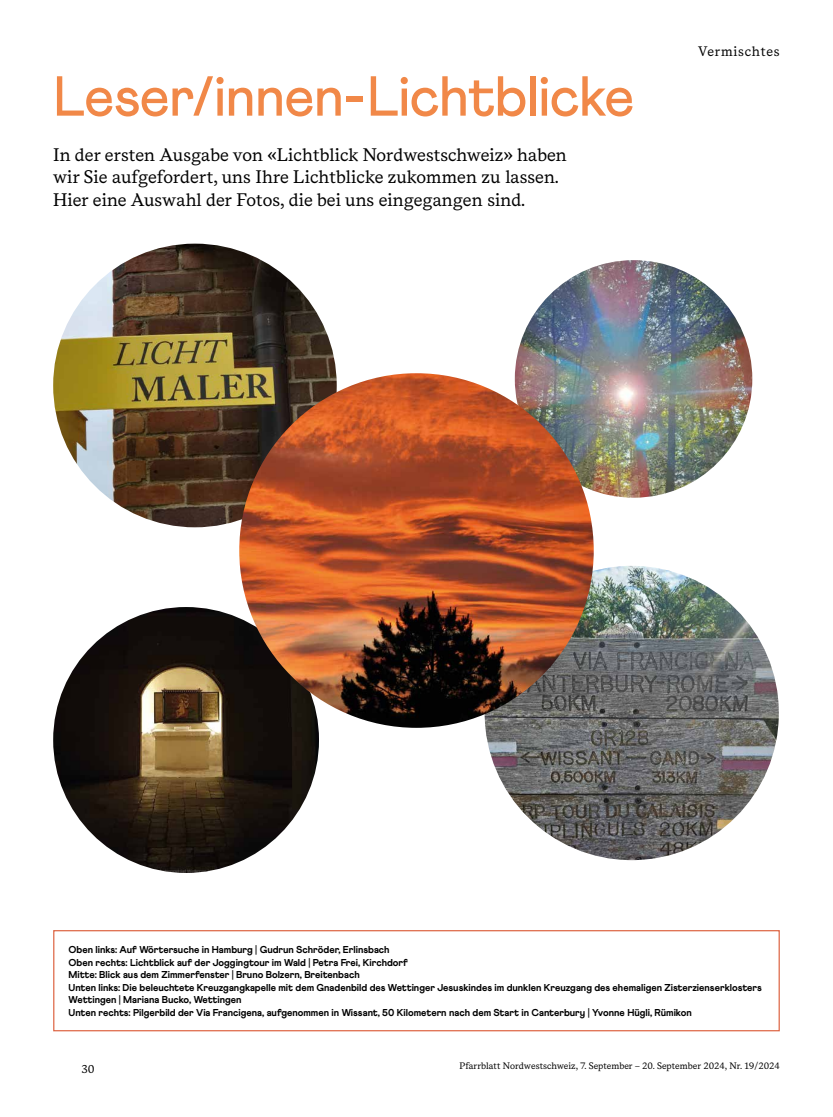
<style>
.page{position:relative;width:833px;height:1117px;background:#fff}
.page>*{position:absolute;margin:0;border:0;box-sizing:border-box;transform-origin:0 0}
.t1{font:500 56.25px "Athletics";letter-spacing:-.01em;color:#f18848}
.t2{font:18.12px/22.5px "Messina Serif";color:#000}
.t3{font:13.75px "Messina Serif";letter-spacing:.05em;color:#000}
.t4{font:11.5px "Messina Serif";color:#000}
.t5{font:800 10px/12.5px "Athletics";color:#000}
.t6{font:9.38px "Messina Serif";color:#000}
</style>
<div class="page">
<img style="left:484px;top:565px;width:295px;height:294px;border-radius:147px">
<img style="left:515px;top:260px;width:237px;height:237px;border-radius:119px">
<img style="left:53px;top:243px;width:284px;height:284px;border-radius:142px">
<img style="left:53px;top:607px;width:266px;height:265px;border-radius:133px">
<img style="left:239px;top:373px;width:355px;height:354px;border-radius:177px">
<div style="left:53px;top:929px;width:727px;height:102px;border:1px solid #de6847"></div>
<h1 class="t1" style="left:53px;top:63px;width:583px">Leser/innen-Lichtblicke</h1>
<h2 class="t2" style="left:53px;top:143px;width:515px">In der ersten Ausgabe von «Lichtblick Nordwestschweiz» haben wir Sie aufgefordert, uns Ihre Lichtblicke zukommen zu lassen.<br>Hier eine Auswahl der Fotos, die bei uns eingegangen sind.</h2>
<h3 class="t3" style="left:698px;top:41px;width:83px">Vermischtes</h3>
<p class="t5" style="left:69px;top:943px;width:694px">Oben links: Auf Wörtersuche in Hamburg | Gudrun Schröder, Erlinsbach<br>Oben rechts: Lichtblick auf der Joggingtour im Wald | Petra Frei, Kirchdorf<br>Mitte: Blick aus dem Zimmerfenster | Bruno Bolzern, Breitenbach<br>Unten links: Die beleuchtete Kreuzgangkapelle mit dem Gnadenbild des Wettinger Jesuskindes im dunklen Kreuzgang des ehemaligen Zisterzienserklosters Wettingen | Mariana Bucko, Wettingen<br>Unten rechts: Pilgerbild der Via Francigena, aufgenommen in Wissant, 50 Kilometern nach dem Start in Canterbury | Yvonne Hügli, Rümikon</p>
<p class="t4" style="left:81px;top:1058px;width:15px">1430</p>
<p class="t6" style="left:459px;top:1058px;width:322px">Pfarrblatt Nordwestschweiz, 7. September – 20. September 2024, Nr. 19/2024</p>
</div>
